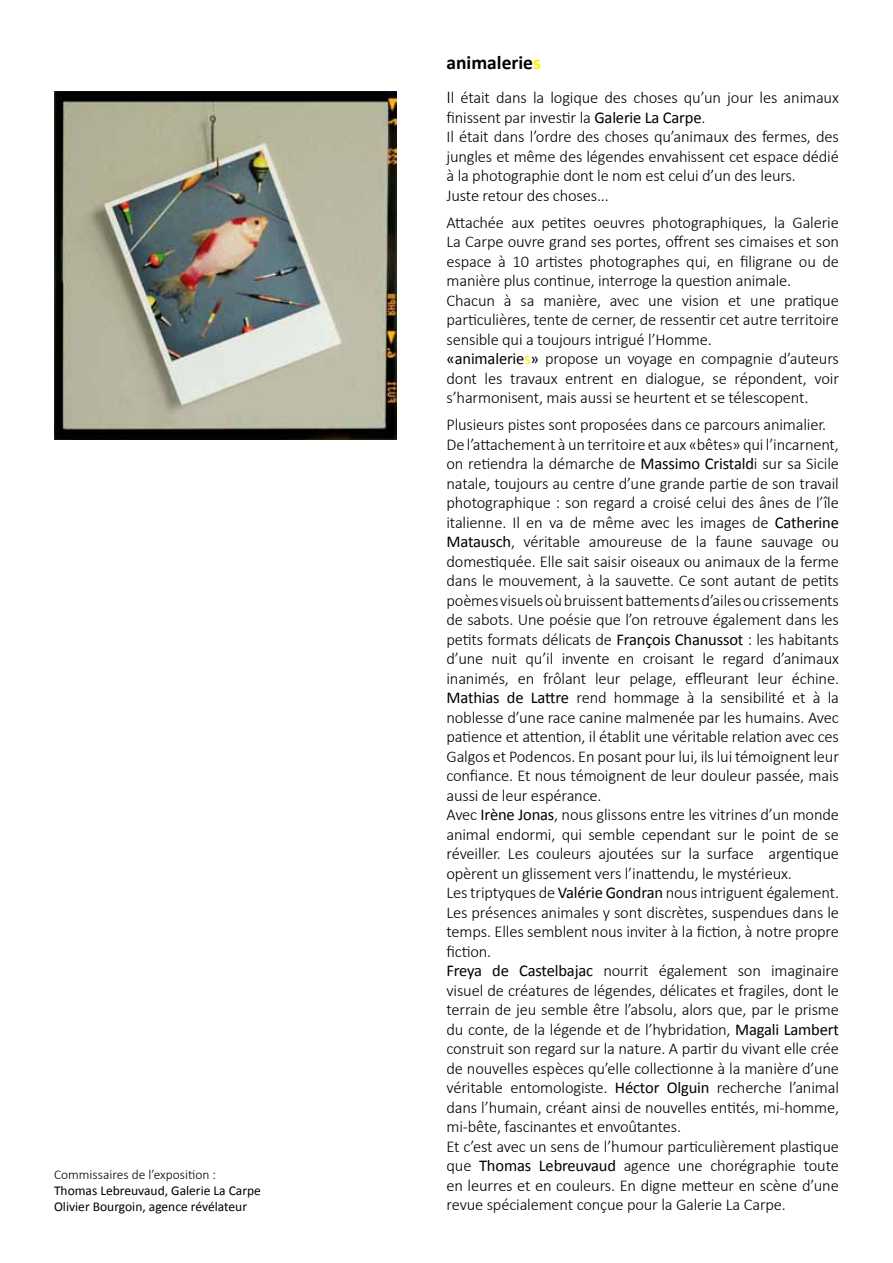
<style>
.page{position:relative;width:893px;height:1263px;background:#fff}
.page>*{position:absolute;margin:0;border:0;box-sizing:border-box;transform-origin:0 0}
.t1{font:700 19.5px "Calibri";color:#000}
.t2{font:300 16.5px/19.5px "Calibri";letter-spacing:-.01em;color:#000;text-align:justify}
.t3{font:13.5px "Calibri";color:#000}
.t4{font:300 13.5px "Calibri";color:#000}
.s1{color:#fff200}
.s2{font-size:18px}
.s3{font-weight:400}
.s4{font-weight:400;color:#fff200}
</style>
<div class="page">
<img style="left:54px;top:91px;width:342px;height:348px">
<p class="t4" style="left:54px;top:1166px;width:164px">Commissaires de l’exposition :</p>
<p class="t3" style="left:54px;top:1182px;width:208px">Thomas Lebreuvaud, Galerie La Carpe</p>
<p class="t3" style="left:54px;top:1198px;width:195px">Olivier Bourgoin, agence révélateur</p>
<p class="t1" style="left:446px;top:50px;width:96px">animalerie<span class="s1">s</span></p>
<p class="t2" style="left:446px;top:87px;width:394px"><span class="s2">I</span>l était dans la logique des choses qu’un jour les animaux finissent par investir la <span class="s3">Galerie La Carpe</span>.</p>
<p class="t2" style="left:446px;top:126px;width:394px">Il était dans l’ordre des choses qu’animaux des fermes, des jungles et même des légendes envahissent cet espace dédié à la photographie dont le nom est celui d’un des leurs.</p>
<p class="t2" style="left:446px;top:185px;width:164px">Juste retour des choses...</p>
<p class="t2" style="left:446px;top:212px;width:394px">Attachée aux petites oeuvres photographiques, la Galerie La Carpe ouvre grand ses portes, offrent ses cimaises et son espace à 10 artistes photographes qui, en filigrane ou de manière plus continue, interroge la question animale.</p>
<p class="t2" style="left:446px;top:290px;width:394px">Chacun à sa manière, avec une vision et une pratique particulières, tente de cerner, de ressentir cet autre territoire sensible qui a toujours intrigué l’Homme.</p>
<p class="t2" style="left:446px;top:348px;width:394px"><span class="s3">«animalerie</span><span class="s4">s</span><span class="s3">»</span> propose un voyage en compagnie d’auteurs dont les travaux entrent en dialogue, se répondent, voir s’harmonisent, mais aussi se heurtent et se télescopent.</p>
<p class="t2" style="left:446px;top:414px;width:381px">Plusieurs pistes sont proposées dans ce parcours animalier.</p>
<p class="t2" style="left:446px;top:434px;width:394px">De l’attachement à un territoire et aux «bêtes» qui l’incarnent, on retiendra la démarche de <span class="s3">Massimo Cristald</span>i sur sa Sicile natale, toujours au centre d’une grande partie de son travail photographique : son regard a croisé celui des ânes de l’île italienne. Il en va de même avec les images de <span class="s3">Catherine Matausch</span>, véritable amoureuse de la faune sauvage ou domestiquée. Elle sait saisir oiseaux ou animaux de la ferme dans le mouvement, à la sauvette. Ce sont autant de petits poèmes visuels où bruissent battements d’ailes ou crissements de sabots. Une poésie que l’on retrouve également dans les petits formats délicats de <span class="s3">François Chanussot</span> : les habitants d’une nuit qu’il invente en croisant le regard d’animaux inanimés, en frôlant leur pelage, effleurant leur échine.<br><span class="s3">Mathias de Lattre</span> rend hommage à la sensibilité et à la noblesse d’une race canine malmenée par les humains. Avec patience et attention, il établit une véritable relation avec ces Galgos et Podencos. En posant pour lui, ils lui témoignent leur confiance. Et nous témoignent de leur douleur passée, mais aussi de leur espérance.</p>
<p class="t2" style="left:446px;top:804px;width:394px">Avec <span class="s3">Irène Jonas</span>, nous glissons entre les vitrines d’un monde animal endormi, qui semble cependant sur le point de se réveiller. Les couleurs ajoutées sur la surface argentique opèrent un glissement vers l’inattendu, le mystérieux.</p>
<p class="t2" style="left:446px;top:882px;width:394px">Les triptyques de <span class="s3">Valérie Gondran</span> nous intriguent également.<br>Les présences animales y sont discrètes, suspendues dans le temps. Elles semblent nous inviter à la fiction, à notre propre fiction.</p>
<p class="t2" style="left:446px;top:960px;width:394px"><span class="s3">Freya de Castelbajac</span> nourrit également son imaginaire visuel de créatures de légendes, délicates et fragiles, dont le terrain de jeu semble être l’absolu, alors que, par le prisme du conte, de la légende et de l’hybridation, <span class="s3">Magali Lambert </span>construit son regard sur la nature. A partir du vivant elle crée de nouvelles espèces qu’elle collectionne à la manière d’une véritable entomologiste. <span class="s3">Héctor Olguin</span> recherche l’animal dans l’humain, créant ainsi de nouvelles entités, mi-homme, mi-bête, fascinantes et envoûtantes.</p>
<p class="t2" style="left:446px;top:1136px;width:394px">Et c’est avec un sens de l’humour particulièrement plastique que <span class="s3">Thomas Lebreuvaud</span> agence une chorégraphie toute en leurres et en couleurs. En digne metteur en scène d’une revue spécialement conçue pour la Galerie La Carpe.</p>
</div>
